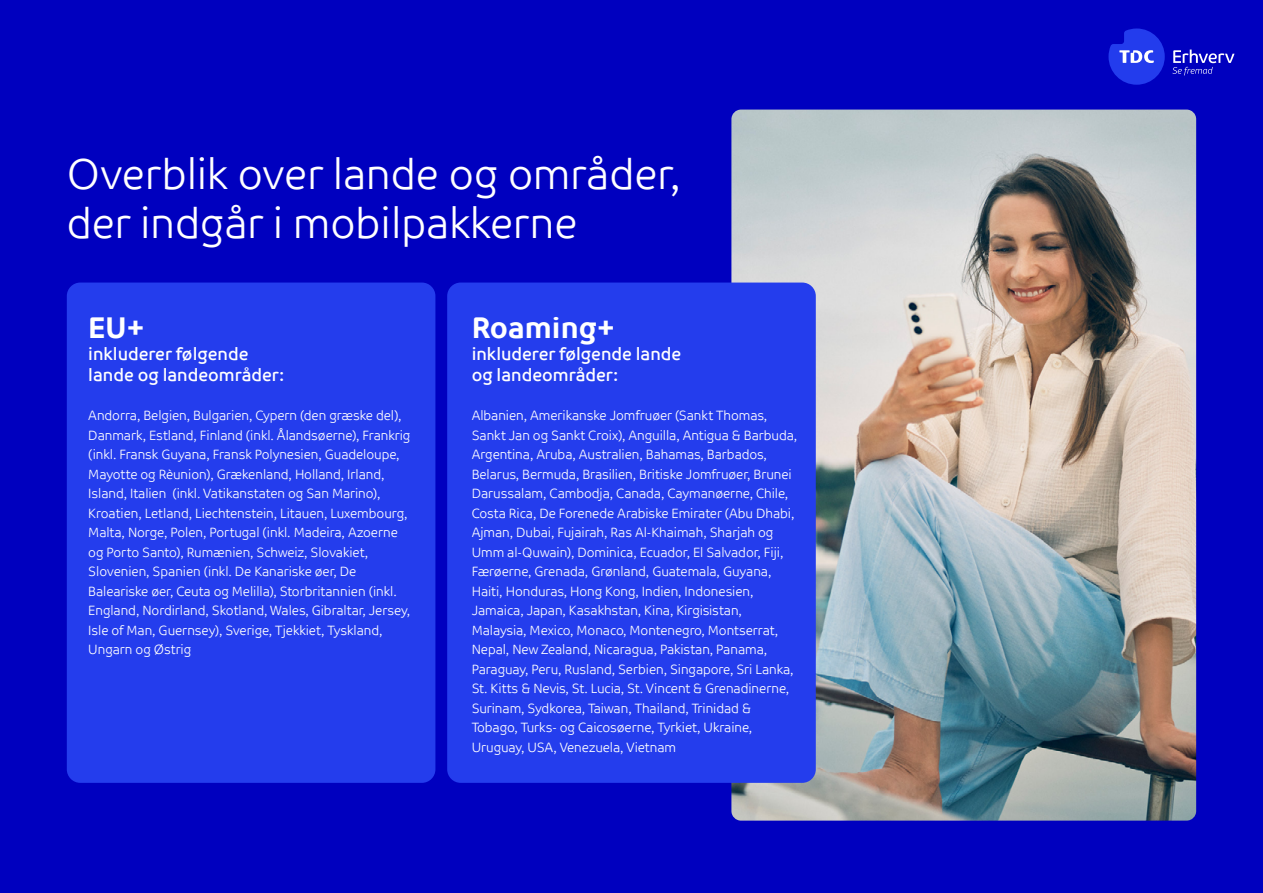
<style>
.page{position:relative;width:1263px;height:893px;background:#0000bf}
.page>*{position:absolute;margin:0;border:0;box-sizing:border-box;transform-origin:0 0}
.t1{font:43.35px/49.3px "TDC Light";color:#fff}
.t2{font:700 30px "TDC";color:#fff}
.t3{font:18px/21.6px "TDC";color:#fff}
.t4{font:13.5px/19.5px "TDC Light";letter-spacing:-.005em;color:#fff}
</style>
<div class="page">
<div style="left:67px;top:283px;width:368px;height:500px;background:#243ded;border-radius:14px"></div>
<svg style="left:1108px;top:29px;width:57px;height:56px"></svg>
<svg style="left:1172px;top:50px;width:62px;height:25px"></svg>
<img style="left:731px;top:110px;width:465px;height:711px">
<div style="left:447px;top:283px;width:369px;height:500px;background:#243ded;border-radius:14px"></div>
<h1 class="t1" style="left:67px;top:150px;width:615px">Overblik over lande og områder, der indgår i mobilpakkerne</h1>
<h2 class="t2" style="left:88px;top:309px;width:58px">EU+</h2>
<h3 class="t3" style="left:88px;top:342px;width:197px">inkluderer følgende lande og landeområder:</h3>
<p class="t4" style="left:88px;top:406px;width:324px">Andorra, Belgien, Bulgarien, Cypern (den græske del), Danmark, Estland, Finland (inkl. Ålandsøerne), Frankrig (inkl. Fransk Guyana, Fransk Polynesien, Guadeloupe, Mayotte og Rèunion), Grækenland, Holland, Irland, Island, Italien (inkl. Vatikanstaten og San Marino), Kroatien, Letland, Liechtenstein, Litauen, Luxembourg, Malta, Norge, Polen, Portugal (inkl. Madeira, Azoerne og Porto Santo), Rumænien, Schweiz, Slovakiet, Slovenien, Spanien (inkl. De Kanariske øer, De Baleariske øer, Ceuta og Melilla), Storbritannien (inkl.<br>England, Nordirland, Skotland, Wales, Gibraltar, Jersey, Isle of Man, Guernsey), Sverige, Tjekkiet, Tyskland, Ungarn og Østrig</p>
<h2 class="t2" style="left:472px;top:309px;width:145px">Roaming+</h2>
<h3 class="t3" style="left:472px;top:342px;width:211px">inkluderer følgende lande og landeområder:</h3>
<p class="t4" style="left:472px;top:406px;width:327px">Albanien, Amerikanske Jomfruøer (Sankt Thomas, Sankt Jan og Sankt Croix), Anguilla, Antigua &amp; Barbuda, Argentina, Aruba, Australien, Bahamas, Barbados, Belarus, Bermuda, Brasilien, Britiske Jomfruøer, Brunei Darussalam, Cambodja, Canada, Caymanøerne, Chile, Costa Rica, De Forenede Arabiske Emirater (Abu Dhabi, Ajman, Dubai, Fujairah, Ras Al-Khaimah, Sharjah og Umm al-Quwain), Dominica, Ecuador, El Salvador, Fiji, Færøerne, Grenada, Grønland, Guatemala, Guyana, Haiti, Honduras, Hong Kong, Indien, Indonesien, Jamaica, Japan, Kasakhstan, Kina, Kirgisistan, Malaysia, Mexico, Monaco, Montenegro, Montserrat, Nepal, New Zealand, Nicaragua, Pakistan, Panama, Paraguay, Peru, Rusland, Serbien, Singapore, Sri Lanka, St. Kitts &amp; Nevis, St. Lucia, St. Vincent &amp; Grenadinerne, Surinam, Sydkorea, Taiwan, Thailand, Trinidad &amp; Tobago, Turks- og Caicosøerne, Tyrkiet, Ukraine, Uruguay, USA, Venezuela, Vietnam</p>
</div>
